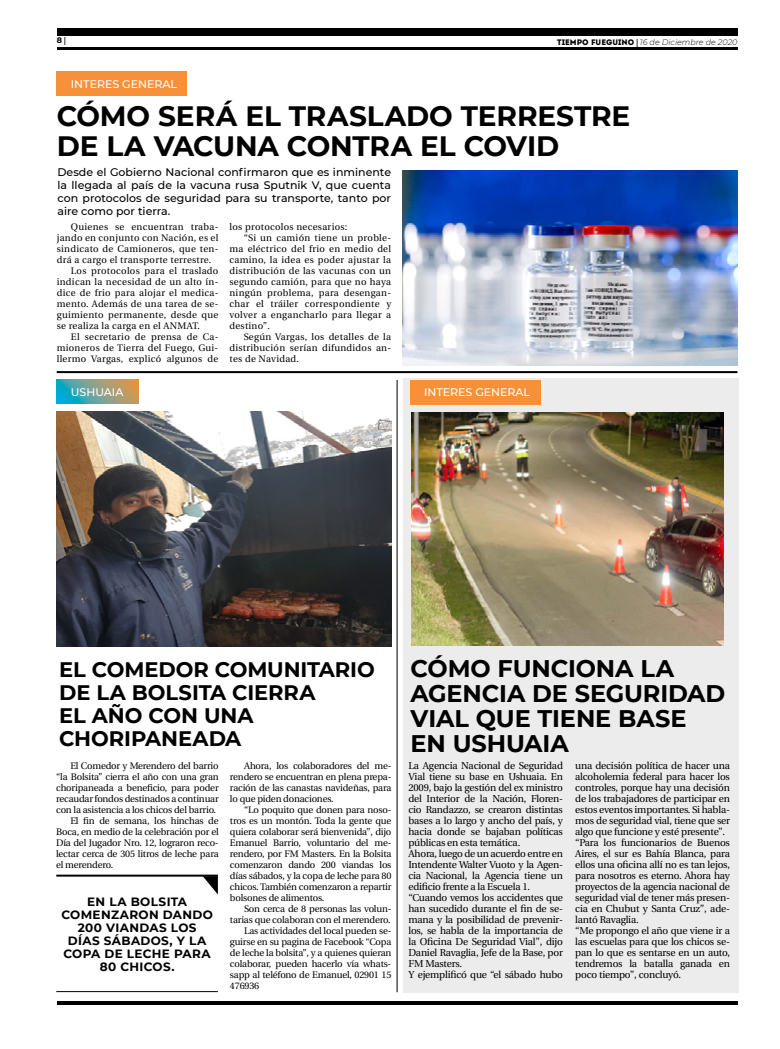
<style>
.page{position:relative;width:780px;height:1049px;background:#fff}
.page>*{position:absolute;margin:0;border:0;box-sizing:border-box;transform-origin:0 0}
.t1{font:700 28px/30px "Montserrat";letter-spacing:-.005em;color:#000}
.t2{font:700 24px/25px "Montserrat";letter-spacing:-.005em;color:#000}
.t3{font:700 21px/23px "Montserrat";letter-spacing:-.005em;color:#000}
.t4{font:700 12px "Montserrat";letter-spacing:.035em;color:#000}
.t5{font:500 11px/13px "Montserrat";color:#000;text-align:justify}
.t6{font:500 11px "Montserrat";color:#fff}
.t7{font:10px/11px "Utopia";letter-spacing:-.02em;color:#000}
.t8{font:9.5px/11px "Utopia";letter-spacing:.02em;color:#000;text-align:justify}
.t9{font:9.5px "Utopia";letter-spacing:-.02em;color:#000}
.t10{font:italic 300 8px "Montserrat";color:#000}
.t11{font:700 8px "Montserrat";color:#000}
.s1{font-family:"Utopia"}
.s2{font-family:"Intro";font-weight:400;font-style:normal}
.s3{font-family:"Utopia";font-weight:700;font-style:normal}
</style>
<div class="page">
<hr style="left:57px;top:48px;width:680px;height:2px;background:#000">
<div style="left:57px;top:28px;width:680px;height:7px;background:#000"></div>
<hr style="left:57px;top:1001px;width:680px;height:4px;background:#000">
<div style="left:403px;top:378px;width:335px;height:614px;background:#ececed"></div>
<div style="left:410px;top:380px;width:130px;height:25px;background:#f79139"></div>
<img style="left:411px;top:413px;width:312px;height:232px">
<hr style="left:57px;top:371px;width:680px;height:2px;background:#000">
<svg style="left:57px;top:379px;width:82px;height:24px;background:#7aa18f"></svg>
<img style="left:57px;top:411px;width:334px;height:235px">
<hr style="left:396px;top:380px;width:1px;height:612px;background:#000">
<div style="left:57px;top:72px;width:130px;height:24px;background:#f79139"></div>
<img style="left:403px;top:170px;width:334px;height:196px">
<hr style="left:56px;top:874px;width:162px;height:2px;background:#000">
<hr style="left:56px;top:991px;width:162px;height:1px;background:#000">
<svg style="left:203px;top:876px;width:15px;height:18px"></svg>
<p class="t11" style="left:57px;top:34px;width:11px">8 <span class="s1">|</span></p>
<p class="t10" style="left:557px;top:36px;width:182px"><span class="s2">TIEMPO FUEGUINO</span> <span class="s3">|</span> 16 de Diciembre de 2020</p>
<p class="t6" style="left:71px;top:76px;width:108px">INTERES GENERAL</p>
<h1 class="t1" style="left:57px;top:100px;width:575px">CÓMO SERÁ EL TRASLADO TERRESTRE<br>DE LA VACUNA CONTRA EL COVID</h1>
<p class="t5" style="left:58px;top:165px;width:335px">Desde el Gobierno Nacional confirmaron que es inminente la llegada al país de la vacuna rusa Sputnik V, que cuenta con protocolos de seguridad para su transporte, tanto por aire como por tierra.</p>
<p class="t8" style="left:71px;top:222px;width:149px">Quienes se encuentran traba-</p>
<p class="t8" style="left:57px;top:233px;width:163px">jando en conjunto con Nación, es el</p>
<p class="t8" style="left:57px;top:244px;width:163px">sindicato de Camioneros, que ten-</p>
<p class="t8" style="left:57px;top:255px;width:156px">drá a cargo el transporte terrestre.</p>
<p class="t8" style="left:71px;top:266px;width:149px">Los protocolos para el traslado</p>
<p class="t8" style="left:57px;top:277px;width:163px">indican la necesidad de un alto ín-</p>
<p class="t8" style="left:57px;top:288px;width:163px">dice de frio para alojar el medica-</p>
<p class="t8" style="left:57px;top:299px;width:163px">mento. Además de una tarea de se-</p>
<p class="t8" style="left:57px;top:310px;width:163px">guimiento permanente, desde que</p>
<p class="t8" style="left:57px;top:321px;width:145px">se realiza la carga en el ANMAT.</p>
<p class="t8" style="left:71px;top:332px;width:149px">El secretario de prensa de Ca-</p>
<p class="t8" style="left:57px;top:343px;width:163px">mioneros de Tierra del Fuego, Gui-</p>
<p class="t8" style="left:57px;top:354px;width:163px">llermo Vargas, explicó algunos de</p>
<p class="t8" style="left:229px;top:222px;width:119px">los protocolos necesarios:</p>
<p class="t8" style="left:244px;top:233px;width:149px">“Si un camión tiene un proble-</p>
<p class="t8" style="left:229px;top:244px;width:163px">ma eléctrico del frio en medio del</p>
<p class="t8" style="left:229px;top:255px;width:163px">camino, la idea es poder ajustar la</p>
<p class="t8" style="left:229px;top:266px;width:163px">distribución de las vacunas con un</p>
<p class="t8" style="left:229px;top:277px;width:163px">segundo camión, para que no haya</p>
<p class="t8" style="left:229px;top:288px;width:163px">ningún problema, para desengan-</p>
<p class="t8" style="left:229px;top:299px;width:163px">char el tráiler correspondiente y</p>
<p class="t8" style="left:229px;top:310px;width:163px">volver a engancharlo para llegar a</p>
<p class="t8" style="left:229px;top:321px;width:42px">destino”.</p>
<p class="t8" style="left:244px;top:332px;width:149px">Según Vargas, los detalles de la</p>
<p class="t8" style="left:229px;top:343px;width:163px">distribución serían difundidos an-</p>
<p class="t8" style="left:229px;top:354px;width:71px">tes de Navidad.</p>
<p class="t6" style="left:71px;top:384px;width:54px">USHUAIA</p>
<p class="t6" style="left:424px;top:385px;width:108px">INTERES GENERAL</p>
<h3 class="t3" style="left:59px;top:657px;width:317px">EL COMEDOR COMUNITARIO<br>DE LA BOLSITA CIERRA<br>EL AÑO CON UNA<br>CHORIPANEADA</h3>
<p class="t9" style="left:70px;top:761px;width:150px">El Comedor y Merendero del barrio</p>
<p class="t9" style="left:56px;top:772px;width:164px">“la Bolsita” cierra el año con una gran</p>
<p class="t9" style="left:56px;top:783px;width:164px">choripaneada a beneficio, para poder</p>
<p class="t9" style="left:56px;top:794px;width:164px">recaudar fondos destinados a continuar</p>
<p class="t9" style="left:56px;top:805px;width:161px">con la asistencia a los chicos del barrio.</p>
<p class="t9" style="left:70px;top:816px;width:150px">El fin de semana, los hinchas de</p>
<p class="t9" style="left:56px;top:827px;width:164px">Boca, en medio de la celebración por el</p>
<p class="t9" style="left:56px;top:838px;width:164px">Día del Jugador Nro. 12, lograron reco-</p>
<p class="t9" style="left:56px;top:849px;width:164px">lectar cerca de 305 litros de leche para</p>
<p class="t9" style="left:56px;top:860px;width:59px">el merendero.</p>
<p class="t8" style="left:230px;top:761px;width:163px;text-indent:14px">Ahora, los colaboradores del me&shy;rendero se encuentran en plena prepa&shy;ración de las canastas navideñas, para lo que piden donaciones.</p>
<p class="t8" style="left:230px;top:805px;width:163px;text-indent:14px">“Lo poquito que donen para noso&shy;tros es un montón. Toda la gente que quiera colaborar será bienvenida”, dijo Emanuel Barrio, voluntario del me&shy;rendero, por FM Masters. En la Bolsita comenzaron dando 200 viandas los días sábados, y la copa de leche para 80 chicos. También comenzaron a repartir bolsones de alimentos.</p>
<p class="t9" style="left:244px;top:904px;width:149px">Son cerca de 8 personas las volun-</p>
<p class="t9" style="left:230px;top:915px;width:162px">tarias que colaboran con el merendero.</p>
<p class="t9" style="left:244px;top:926px;width:149px">Las actividades del local pueden se-</p>
<p class="t9" style="left:230px;top:937px;width:163px">guirse en su pagina de Facebook “Copa</p>
<p class="t9" style="left:230px;top:948px;width:163px">de leche la bolsita”, y a quienes quieran</p>
<p class="t9" style="left:230px;top:959px;width:163px">colaborar, pueden hacerlo vía whats-</p>
<p class="t9" style="left:230px;top:970px;width:163px">sapp al teléfono de Emanuel, 02901 15</p>
<p class="t8" style="left:230px;top:981px;width:31px">476936</p>
<p class="t4" style="left:87px;top:893px;width:62px">EN LA BOLSITA</p>
<p class="t4" style="left:61px;top:906px;width:11px">COMENZARON</p>
<p class="t4" style="left:163px;top:906px;width:11px">DANDO</p>
<p class="t4" style="left:78px;top:919px;width:39px">200 VIANDAS</p>
<p class="t4" style="left:171px;top:919px;width:10px">LOS</p>
<p class="t4" style="left:68px;top:932px;width:9px">DÍAS</p>
<p class="t4" style="left:104px;top:932px;width:28px">SÁBADOS</p>
<p class="t4" style="left:170px;top:932px;width:29px">, Y LA</p>
<p class="t4" style="left:63px;top:945px;width:11px">COPA</p>
<p class="t4" style="left:104px;top:945px;width:32px">DE LEC</p>
<p class="t4" style="left:152px;top:945px;width:33px">HE PARA</p>
<p class="t4" style="left:100px;top:958px;width:49px">80 CHICOS</p>
<p class="t4" style="left:171px;top:958px;width:5px">.</p>
<h2 class="t2" style="left:410px;top:655px;width:316px">CÓMO FUNCIONA LA<br>AGENCIA DE SEGURIDAD<br>VIAL QUE TIENE BASE<br>EN USH UAIA</h2>
<p class="t7" style="left:408px;top:760px;width:156px">La Agencia Nacional de Seguridad<br>Vial tiene su base en Ushuaia. En<br>2009, bajo la gestión del ex ministro del Interior de la Nación, Floren&shy;cio Randazzo, se crearon distintas bases a lo largo y ancho del país, y hacia donde se bajaban políticas públicas en esta temática.<br>Ahora, luego de un acuerdo entre en<br>Intendente Walter Vuoto y la Agen&shy;cia Nacional, la Agencia tiene un edificio frente a la Escuela 1. “Cuando vemos los accidentes que han sucedido durante el fin de se&shy;mana y la posibilidad de prevenir&shy;los, se habla de la importancia de la Oficina De Seguridad Vial”, dijo<br>Daniel Ravaglia, Jefe de la Base, por<br>FM Masters.<br>Y ejemplificó que “el sábado hubo</p>
<p class="t7" style="left:575px;top:760px;width:156px">una decisión política de hacer una alcoholemia federal para hacer los controles, porque hay una decisión de los trabajadores de participar en estos eventos importantes. Si habla&shy;mos de seguridad vial, tiene que ser algo que funcione y esté presente”. “Para los funcionarios de Buenos Aires, el sur es Bahía Blanca, para ellos una oficina allí no es tan lejos, para nosotros es eterno. Ahora hay proyectos de la agencia nacional de seguridad vial de tener más presen&shy;cia en Chubut y Santa Cruz”, ade&shy;lantó Ravaglia.<br>“Me propongo el año que viene ir a las escuelas para que los chicos se&shy;pan lo que es sentarse en un auto, tendremos la batalla ganada en poco tiempo”, concluyó.</p>
</div>
